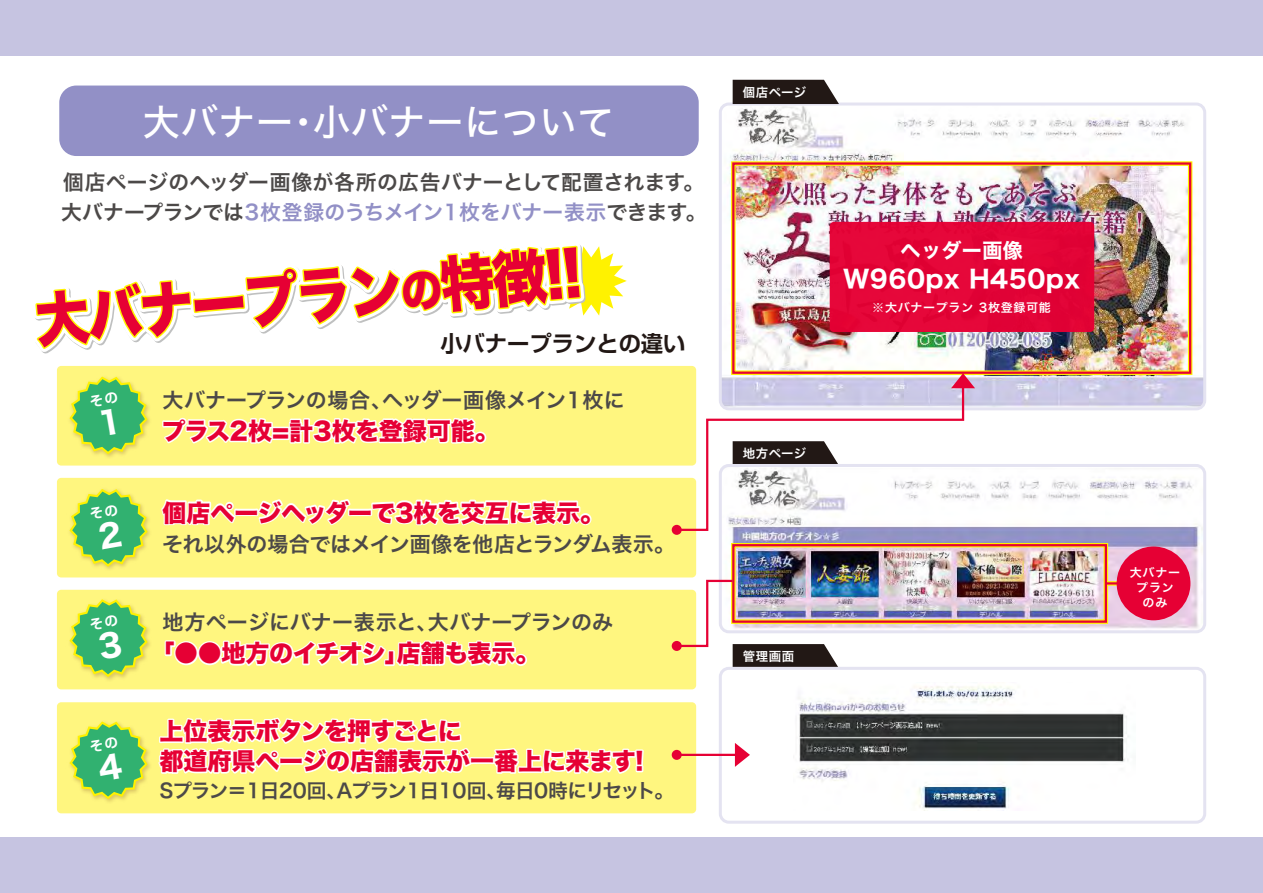
<style>
.page{position:relative;width:1263px;height:893px;background:#fff}
.page>*{position:absolute;margin:0;border:0;box-sizing:border-box;transform-origin:0 0}
.t1{font:60.15px "Hiragino Sans W8";color:#e60034;scale:.91 1}
.t2{font:37.05px "Hiragino Sans W5";letter-spacing:.02em;color:#fff}
.t3{font:24.3px "Hiragino Sans W7";letter-spacing:.02em;color:#fff}
.t4{font:24px/30px "Hiragino Sans W8";letter-spacing:-.01em;color:#e60034}
.t5{font:700 22.35px "Shin Go De";color:#221815}
.t6{font:21px "Hiragino Sans W6";color:#4c4948}
.t7{font:20.85px/29.7px "Hiragino Sans W6";letter-spacing:.005em;color:#4c4948}
.t8{font:20.1px "Hiragino Sans W7";letter-spacing:.02em;color:#fff}
.t9{font:19.65px "Hiragino Sans W6";letter-spacing:-.035em;color:#4c4948}
.t10{font:12.45px "Hiragino Sans W6";letter-spacing:.035em;color:#fff}
.t11{font:12px/15px "Hiragino Sans W6";letter-spacing:.06em;color:#fff;text-align:center}
.s1{color:#9290c6}
.s2{font-size:45.9px}
</style>
<div class="page">
<div style="left:59px;top:86px;width:640px;height:70px;background:#9290c6;border-radius:17px"></div>
<div style="left:0;top:0;width:1263px;height:55px;background:#c6c4e1"></div>
<div style="left:0;top:838px;width:1263px;height:55px;background:#c6c4e1"></div>
<div style="left:57px;top:366px;width:639px;height:100px;background:#fff67f;border-radius:4px"></div>
<img style="left:723px;top:107px;width:479px;height:299px">
<div style="left:719px;top:103px;width:487px;height:307px;border:3px solid #e4e3f1;border-radius:9px"></div>
<div style="left:731px;top:161px;width:461px;height:214px;border:4px solid #fff200"></div>
<div style="left:732px;top:162px;width:459px;height:212px;border:2px solid #e60034"></div>
<div style="left:830px;top:222px;width:264px;height:110px;background:#e60034;border-radius:4px"></div>
<div style="left:57px;top:478px;width:639px;height:99px;background:#fff67f;border-radius:4px"></div>
<div style="left:57px;top:590px;width:639px;height:99px;background:#fff67f;border-radius:4px"></div>
<svg style="left:164px;top:640px;width:363px;height:27px"></svg>
<svg style="left:733px;top:80px;width:106px;height:24px"></svg>
<img style="left:732px;top:468px;width:470px;height:161px">
<div style="left:719px;top:464px;width:487px;height:169px;border:3px solid #e4e3f1;border-radius:9px"></div>
<div style="left:731px;top:543px;width:377px;height:81px;border:4px solid #fff200"></div>
<svg style="left:1107px;top:581px;width:10px;height:5px"></svg>
<div style="left:732px;top:544px;width:375px;height:79px;border:2px solid #e60034"></div>
<hr style="left:1105px;top:582px;width:19px;height:3px;background:#e60034">
<div style="left:1117px;top:546px;width:73px;height:74px;background:#e60034;border-radius:50%"></div>
<div style="left:719px;top:667px;width:487px;height:157px;border:3px solid #e4e3f1;border-radius:9px"></div>
<img style="left:69px;top:628px;width:81px;height:52px">
<div style="left:57px;top:702px;width:639px;height:111px;background:#fff67f;border-radius:4px"></div>
<img style="left:69px;top:750px;width:81px;height:52px">
<svg style="left:158px;top:717px;width:486px;height:57px"></svg>
<svg style="left:735px;top:743px;width:15px;height:24px"></svg>
<hr style="left:676px;top:754px;width:66px;height:2px;background:#e60034">
<div style="left:672px;top:750px;width:10px;height:10px;background:#e60034;border-radius:50%"></div>
<img style="left:673px;top:579px;width:166px;height:89px">
<div style="left:672px;top:641px;width:10px;height:10px;background:#e60034;border-radius:50%"></div>
<svg style="left:673px;top:377px;width:292px;height:155px"></svg>
<div style="left:672px;top:525px;width:10px;height:10px;background:#e60034;border-radius:50%"></div>
<svg style="left:951px;top:373px;width:24px;height:15px"></svg>
<img style="left:799px;top:685px;width:330px;height:124px">
<svg style="left:35px;top:85px;width:592px;height:482px"></svg>
<svg style="left:70px;top:599px;width:78px;height:78px"></svg>
<svg style="left:70px;top:721px;width:78px;height:78px"></svg>
<h2 class="t2" style="left:143px;top:89px;width:473px">大バナー・小バナーについて</h2>
<p class="t7" style="left:61px;top:166px;width:647px">個店ページのヘッダー画像が各所の広告バナーとして配置されます。大バナープランでは<span class="s1">3枚登録のうちメイン1枚をバナー表示</span>できます。</p>
<h1 class="t1" style="left:32px;top:287px;width:604px;rotate:-5deg">大バナープラン<span class="s2">の</span>特徴!!</h1>
<p class="t5" style="left:440px;top:329px;width:247px">小バナープランとの違い</p>
<p class="t6" style="left:163px;top:382px;width:464px">大バナープランの場合、ヘッダー画像メイン1枚に</p>
<p class="t4" style="left:162px;top:417px;width:339px">プラス2枚=計3枚を登録可能。</p>
<p class="t4" style="left:163px;top:498px;width:443px">個店ページヘッダーで3枚を交互に表示。</p>
<p class="t6" style="left:162px;top:525px;width:515px">それ以外の場合ではメイン画像を他店とランダム表示。</p>
<p class="t6" style="left:163px;top:603px;width:452px">地方ページにバナー表示と、大バナープランのみ</p>
<p class="t4" style="left:151px;top:639px;width:390px">「●●地方のイチオシ」店舗も表示。</p>
<p class="t4" style="left:159px;top:717px;width:486px">上位表示ボタンを押すごとに<br>都道府県ページの店舗表示が一番上に来ます!</p>
<p class="t9" style="left:159px;top:773px;width:516px">Sプラン＝1日20回、Aプラン1日10回、毎日0時にリセット。</p>
<p class="t10" style="left:743px;top:81px;width:65px">個店ページ</p>
<p class="t8" style="left:900px;top:235px;width:124px">ヘッダー画像</p>
<p class="t3" style="left:843px;top:260px;width:239px">W960px H450px</p>
<p class="t11" style="left:872px;top:299px;width:180px">※大バナープラン 3枚登録可能</p>
<p class="t10" style="left:743px;top:442px;width:65px">地方ページ</p>
<p class="t10" style="left:743px;top:645px;width:53px">管理画面</p>
<p class="t11" style="left:1130px;top:565px;width:52px">大バナープランのみ</p>
</div>
